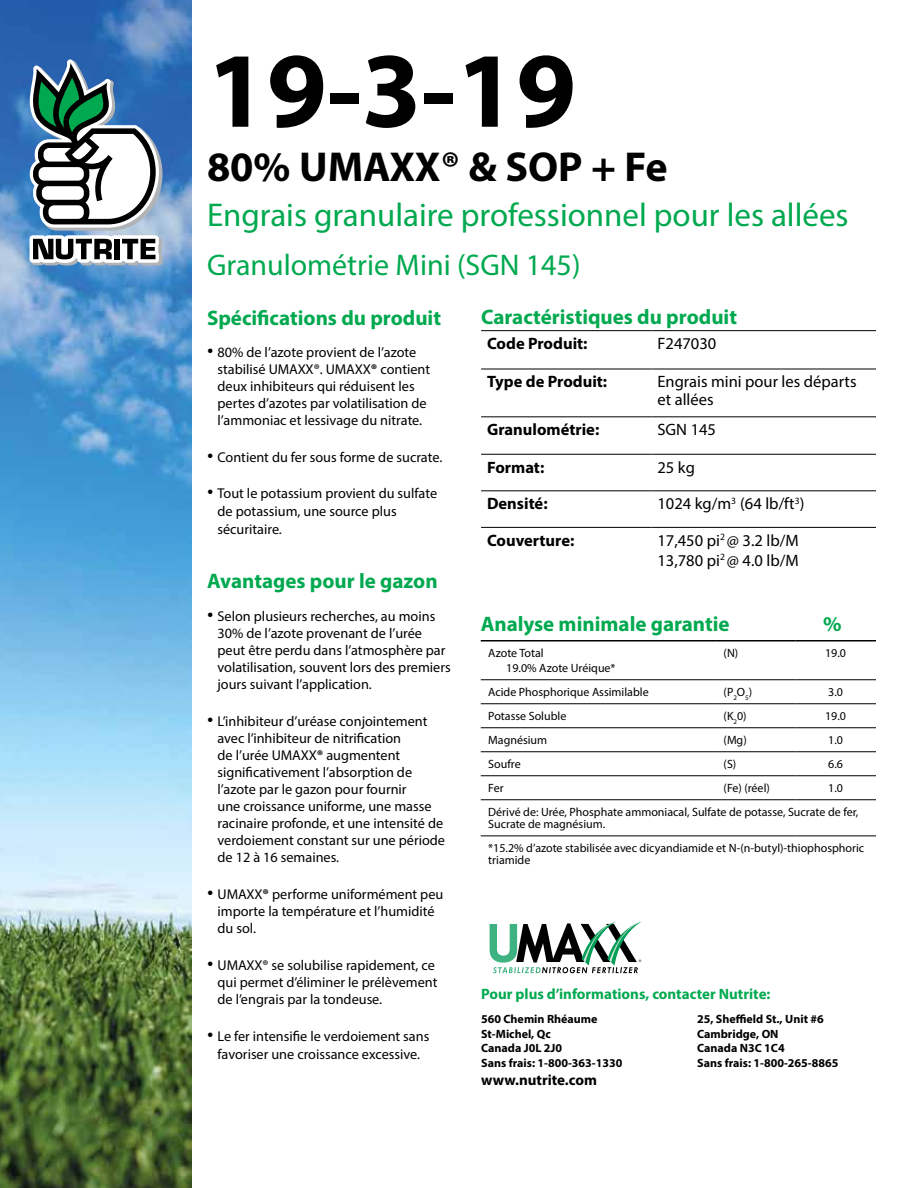
<style>
.page{position:relative;width:918px;height:1188px;background:#fff}
.page>*{position:absolute;margin:0;border:0;box-sizing:border-box;transform-origin:0 0}
.t1{font:700 108px "Myriad Pro";color:#000}
.t2{font:700 42px "Myriad Pro";color:#000}
.t3{font:33px "Myriad Pro";color:#00a94f}
.t4{font:30px "Myriad Pro";color:#00a94f}
.t5{font:700 21px "Myriad Pro";color:#00a94f}
.t6{font:16.5px/18px "Myriad Pro";color:#000}
.t7{font:700 16.5px "Myriad Pro";color:#000}
.t8{font:700 15px "Myriad Pro";color:#00a94f}
.t9{font:700 15px "Myriad Pro";color:#000}
.t10{font:14.25px/17.1px "Myriad Pro";color:#000}
.t11{font:12px/15px "Myriad Pro";color:#000}
.t12{font:700 12px "Myriad Pro";color:#000}
.s1{font-family:"Calisto";font-size:18px}
.s2{font-weight:700}
</style>
<div class="page">
<img style="left:0;top:0;width:191px;height:1188px">
<svg style="left:30px;top:59px;width:133px;height:207px"></svg>
<hr style="left:481px;top:490px;width:171px;height:1px;background:#000">
<hr style="left:652px;top:490px;width:224px;height:1px;background:#000">
<hr style="left:481px;top:527px;width:171px;height:1px;background:#000">
<hr style="left:652px;top:527px;width:224px;height:1px;background:#000">
<hr style="left:481px;top:416px;width:171px;height:1px;background:#000">
<hr style="left:652px;top:416px;width:224px;height:1px;background:#000">
<hr style="left:481px;top:454px;width:171px;height:1px;background:#000">
<hr style="left:652px;top:454px;width:224px;height:1px;background:#000">
<hr style="left:481px;top:330px;width:171px;height:1px;background:#000">
<hr style="left:652px;top:330px;width:224px;height:1px;background:#000">
<hr style="left:481px;top:369px;width:171px;height:1px;background:#000">
<hr style="left:652px;top:369px;width:224px;height:1px;background:#000">
<hr style="left:481px;top:640px;width:235px;height:2px;background:#000">
<hr style="left:716px;top:640px;width:79px;height:2px;background:#000">
<hr style="left:795px;top:640px;width:81px;height:2px;background:#000">
<hr style="left:716px;top:679px;width:79px;height:1px;background:#000">
<hr style="left:716px;top:703px;width:79px;height:1px;background:#000">
<hr style="left:481px;top:679px;width:235px;height:1px;background:#000">
<hr style="left:795px;top:679px;width:81px;height:1px;background:#000">
<hr style="left:481px;top:703px;width:235px;height:1px;background:#000">
<hr style="left:795px;top:703px;width:81px;height:1px;background:#000">
<hr style="left:481px;top:727px;width:235px;height:1px;background:#000">
<hr style="left:716px;top:727px;width:79px;height:1px;background:#000">
<hr style="left:795px;top:727px;width:81px;height:1px;background:#000">
<hr style="left:481px;top:751px;width:235px;height:1px;background:#000">
<hr style="left:716px;top:751px;width:79px;height:1px;background:#000">
<hr style="left:795px;top:751px;width:81px;height:1px;background:#000">
<hr style="left:481px;top:775px;width:235px;height:1px;background:#000">
<hr style="left:716px;top:775px;width:79px;height:1px;background:#000">
<hr style="left:795px;top:775px;width:81px;height:1px;background:#000">
<hr style="left:481px;top:799px;width:235px;height:1px;background:#000">
<hr style="left:716px;top:799px;width:79px;height:1px;background:#000">
<hr style="left:795px;top:799px;width:81px;height:1px;background:#000">
<hr style="left:481px;top:836px;width:235px;height:1px;background:#000">
<hr style="left:716px;top:836px;width:79px;height:1px;background:#000">
<hr style="left:795px;top:836px;width:81px;height:1px;background:#000">
<svg style="left:490px;top:922px;width:152px;height:51px"></svg>
<h1 class="t1" style="left:207px;top:20px;width:371px">19-3-19</h1>
<h2 class="t2" style="left:207px;top:139px;width:462px">80% UMAXX® &amp; SOP + Fe</h2>
<h3 class="t3" style="left:207px;top:194px;width:643px">Engrais granulaire professionnel pour les allées</h3>
<h3 class="t4" style="left:207px;top:247px;width:375px">Granulométrie Mini (SGN 145)</h3>
<h3 class="t5" style="left:207px;top:304px;width:236px">Spécifications du produit</h3>
<p class="t10" style="left:218px;top:343px;width:214px;text-indent:-10px"><span class="s1">•</span> 80% de l’azote provient de l’azote stabilisé UMAXX®. UMAXX<span class="s2">®</span> contient deux inhibiteurs qui réduisent les pertes d’azotes par volatilisation de l’ammoniac et lessivage du nitrate.</p>
<p class="t10" style="left:207px;top:448px;width:237px"><span class="s1">•</span> Contient du fer sous forme de sucrate.</p>
<p class="t10" style="left:218px;top:485px;width:221px;line-height:17.5px;text-indent:-10px"><span class="s1">•</span> Tout le potassium provient du sulfate de potassium, une source plus sécuritaire.</p>
<h3 class="t5" style="left:207px;top:568px;width:232px">Avantages pour le gazon</h3>
<p class="t10" style="left:218px;top:607px;width:235px;text-indent:-10px"><span class="s1">•</span> Selon plusieurs recherches, au moins 30% de l’azote provenant de l’urée peut être perdu dans l’atmosphère par volatilisation, souvent lors des premiers jours suivant l’application.</p>
<p class="t10" style="left:218px;top:712px;width:229px;text-indent:-10px"><span class="s1">•</span> L’inhibiteur d’uréase conjointement avec l’inhibiteur de nitrification<br>de l’urée UMAXX<span class="s2">®</span> augmentent significativement l’absorption de l’azote par le gazon pour fournir<br>une croissance uniforme, une masse racinaire profonde, et une intensité de verdoiement constant sur une période de 12 à 16 semaines.</p>
<p class="t10" style="left:218px;top:885px;width:227px;text-indent:-10px"><span class="s1">•</span> UMAXX<span class="s2">®</span> performe uniformément peu importe la température et l’humidité du sol.</p>
<p class="t10" style="left:218px;top:956px;width:221px;text-indent:-10px"><span class="s1">•</span> UMAXX® se solubilise rapidement, ce qui permet d’éliminer le prélèvement de l’engrais par la tondeuse.</p>
<p class="t10" style="left:207px;top:1027px;width:224px;line-height:18px;text-align:center"><span class="s1">•</span> Le fer intensifie le verdoiement sans favoriser une croissance excessive.</p>
<h3 class="t5" style="left:481px;top:304px;width:257px">Caractéristiques du produit</h3>
<p class="t7" style="left:487px;top:333px;width:102px">Code Produit:</p>
<p class="t6" style="left:658px;top:334px;width:60px">F247030</p>
<p class="t7" style="left:487px;top:371px;width:122px">Type de Produit:</p>
<p class="t6" style="left:658px;top:373px;width:201px">Engrais mini pour les départs et allées</p>
<p class="t7" style="left:487px;top:419px;width:114px">Granulométrie:</p>
<p class="t6" style="left:658px;top:420px;width:60px">SGN 145</p>
<p class="t7" style="left:487px;top:456px;width:59px">Format:</p>
<p class="t6" style="left:658px;top:458px;width:39px">25 kg</p>
<p class="t7" style="left:487px;top:493px;width:62px">Densité:</p>
<p class="t6" style="left:658px;top:494px;width:148px">1024 kg/m<sup>3</sup> (64 lb/ft<sup>3</sup>)</p>
<p class="t7" style="left:487px;top:529px;width:89px">Couverture:</p>
<p class="t6" style="left:658px;top:530px;width:143px;line-height:19.8px">17,450 pi<sup>2</sup> @ 3.2 lb/M<br>13,780 pi<sup>2</sup> @ 4.0 lb/M</p>
<h3 class="t5" style="left:481px;top:611px;width:250px">Analyse minimale garantie</h3>
<h3 class="t5" style="left:823px;top:611px;width:20px">%</h3>
<p class="t11" style="left:506px;top:646px;width:111px;text-indent:-18px">Azote Total<br>19.0% Azote Uréique*</p>
<p class="t11" style="left:724px;top:646px;width:16px">(N)</p>
<p class="t11" style="left:825px;top:646px;width:22px">19.0</p>
<p class="t11" style="left:488px;top:685px;width:162px">Acide Phosphorique Assimilable</p>
<p class="t11" style="left:724px;top:685px;width:30px">(P<sub>2</sub>O<sub>5</sub>)</p>
<p class="t11" style="left:828px;top:685px;width:16px">3.0</p>
<p class="t11" style="left:488px;top:709px;width:80px">Potasse Soluble</p>
<p class="t11" style="left:724px;top:709px;width:25px">(K<sub>2</sub>0)</p>
<p class="t11" style="left:825px;top:709px;width:22px">19.0</p>
<p class="t11" style="left:488px;top:733px;width:60px">Magnésium</p>
<p class="t11" style="left:724px;top:733px;width:25px">(Mg)</p>
<p class="t11" style="left:828px;top:733px;width:16px">1.0</p>
<p class="t11" style="left:488px;top:757px;width:34px">Soufre</p>
<p class="t11" style="left:724px;top:757px;width:14px">(S)</p>
<p class="t11" style="left:828px;top:757px;width:16px">6.6</p>
<p class="t11" style="left:488px;top:781px;width:17px">Fer</p>
<p class="t11" style="left:724px;top:781px;width:48px">(Fe) (réel)</p>
<p class="t11" style="left:488px;top:776px;width:372px;line-height:24px;text-indent:340px">1.0<br>Dérivé de: Urée, Phosphate ammoniacal, Sulfate de potasse, Sucrate de fer,</p>
<p class="t11" style="left:488px;top:812px;width:378px;line-height:24.2px">Sucrate de magnésium.<br>*15.2% d’azote stabilisée avec dicyandiamide et N-(n-butyl)-thiophosphoric</p>
<p class="t11" style="left:488px;top:853px;width:44px">triamide</p>
<p class="t8" style="left:481px;top:985px;width:291px">Pour plus d’informations, contacter Nutrite:</p>
<p class="t12" style="left:481px;top:1012px;width:118px">560 Chemin Rhéaume</p>
<p class="t12" style="left:697px;top:1012px;width:128px">25, Sheffield St., Unit #6</p>
<p class="t12" style="left:481px;top:1026px;width:71px">St-Michel, Qc</p>
<p class="t12" style="left:697px;top:1026px;width:83px">Cambridge, ON</p>
<p class="t12" style="left:481px;top:1040px;width:83px">Canada J0L 2J0</p>
<p class="t12" style="left:697px;top:1040px;width:89px">Canada N3C 1C4</p>
<p class="t12" style="left:481px;top:1055px;width:143px">Sans frais: 1-800-363-1330</p>
<p class="t12" style="left:697px;top:1055px;width:143px">Sans frais: 1-800-265-8865</p>
<p class="t9" style="left:481px;top:1070px;width:117px">www.nutrite.com</p>
</div>
